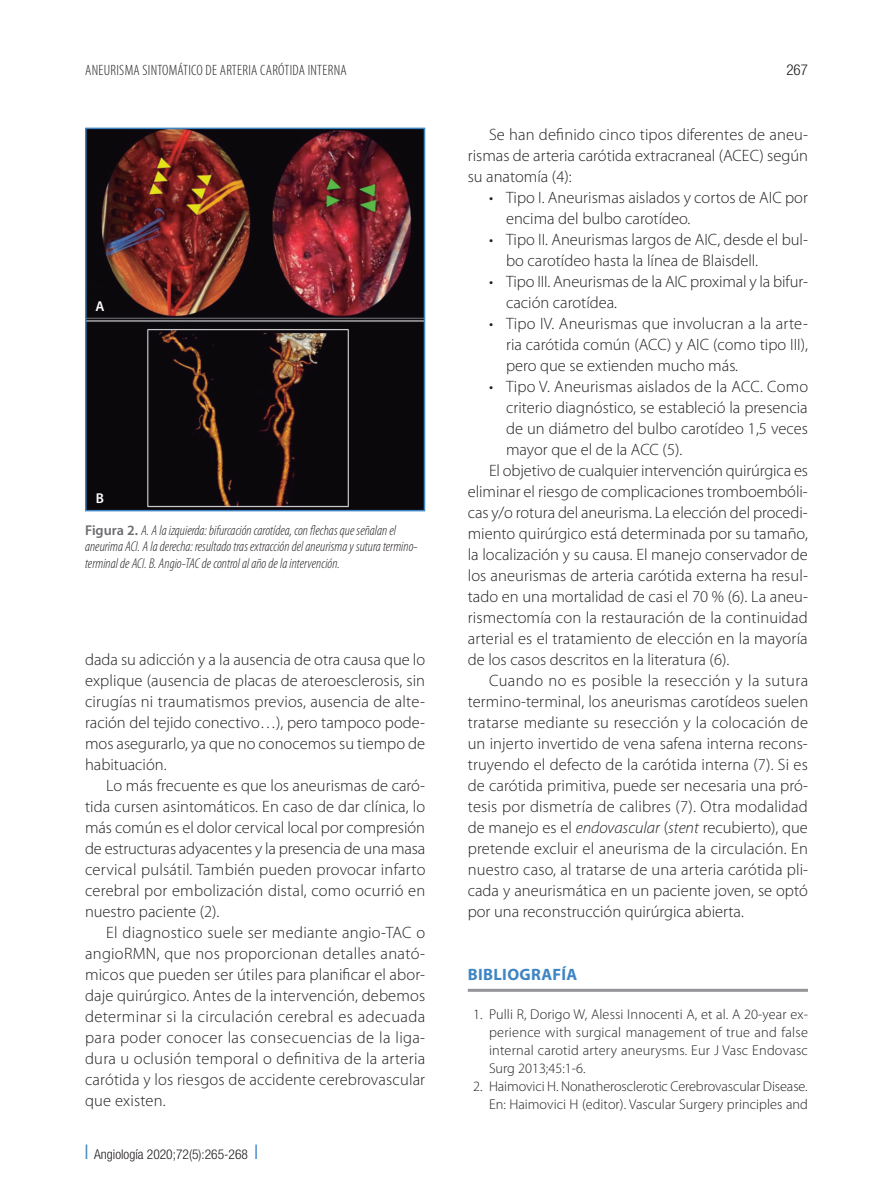
<style>
.page{position:relative;width:893px;height:1191px;background:#fff}
.page>*{position:absolute;margin:0;border:0;box-sizing:border-box;transform-origin:0 0}
.t1{font:300 16.5px/21px "Myriad Pro";color:#231f20;text-align:justify}
.t2{font:300 16.5px "Myriad Pro";letter-spacing:.025em;color:#231f20}
.t3{font:700 16.5px "Myriad Pro";letter-spacing:.02em;color:#3e85c5}
.t4{font:300 condensed 15px "Myriad Pro";letter-spacing:.02em;color:#231f20}
.t5{font:300 condensed 15px "Helvetica Neue LT Std";color:#231f20}
.t6{font:300 14.25px/18px "Myriad Pro";letter-spacing:.005em;color:#231f20;text-align:justify}
.t7{font:italic 300 condensed 14.25px/16.5px "Myriad Pro";color:#231f20}
.t8{font:600 14.25px "Myriad Pro";color:#fff}
.t9{font:300 condensed 13.5px "Helvetica Neue LT Std";color:#231f20}
.s1{font-weight:600;font-style:normal;font-stretch:normal;color:#6c6d70}
.s2{color:#3e85c5}
.s3{font-style:italic}
</style>
<div class="page">
<hr style="left:468px;top:988px;width:340px;height:3px;background:#939598">
<img style="left:88px;top:131px;width:334px;height:377px">
<div style="left:85px;top:128px;width:340px;height:383px;border:2px solid #3e85c5"></div>
<p class="t4" style="left:85px;top:62px;width:263px">ANEURISMA SINTOMÁTICO DE ARTERIA CARÓTIDA INTERNA</p>
<p class="t5" style="left:786px;top:61px;width:23px">267</p>
<p class="t8" style="left:95px;top:298px;width:11px">A</p>
<p class="t8" style="left:96px;top:490px;width:10px">B</p>
<p class="t7" style="left:85px;top:522px;width:334px"><span class="s1">Figura 2.</span> A. A la izquierda: bifurcación carotídea, con flechas que señalan el aneurima ACI. A la derecha: resultado tras extracción del aneurisma y sutura termino&shy;terminal de ACI. B. Angio-TAC de control al año de la intervención.</p>
<p class="t1" style="left:85px;top:649px;width:342px">dada su adicción y a la ausencia de otra causa que lo explique (ausencia de placas de ateroesclerosis, sin cirugías ni traumatismos previos, ausencia de alte&shy;ración del tejido conectivo…), pero tampoco pode&shy;mos asegurarlo, ya que no conocemos su tiempo de habituación.</p>
<p class="t1" style="left:85px;top:775px;width:342px;text-indent:21px">Lo más frecuente es que los aneurismas de caró&shy;tida cursen asintomáticos. En caso de dar clínica, lo más común es el dolor cervical local por compresión de estructuras adyacentes y la presencia de una masa cervical pulsátil. También pueden provocar infarto cerebral por embolización distal, como ocurrió en nuestro paciente (2).</p>
<p class="t1" style="left:85px;top:922px;width:342px;text-indent:21px">El diagnostico suele ser mediante angio-TAC o angioRMN, que nos proporcionan detalles anató&shy;micos que pueden ser útiles para planificar el abor&shy;daje quirúrgico. Antes de la intervención, debemos determinar si la circulación cerebral es adecuada para poder conocer las consecuencias de la liga&shy;dura u oclusión temporal o definitiva de la arteria carótida y los riesgos de accidente cerebrovascular que existen.</p>
<p class="t9" style="left:85px;top:1146px;width:174px"><span class="s2">❘</span> Angiología 2020;72(5):265-268 <span class="s2">❘</span></p>
<p class="t1" style="left:468px;top:124px;width:342px;text-indent:21px">Se han definido cinco tipos diferentes de aneu&shy;rismas de arteria carótida extracraneal (ACEC) según su anatomía (4):</p>
<p class="t1" style="left:506px;top:187px;width:303px;text-indent:-17px">• Tipo I. Aneurismas aislados y cortos de AIC por encima del bulbo carotídeo.</p>
<p class="t1" style="left:506px;top:229px;width:303px;text-indent:-17px">• Tipo II. Aneurismas largos de AIC, desde el bul&shy;bo carotídeo hasta la línea de Blaisdell.</p>
<p class="t1" style="left:506px;top:271px;width:303px;text-indent:-17px">• Tipo III. Aneurismas de la AIC proximal y la bifur&shy;cación carotídea.</p>
<p class="t1" style="left:506px;top:313px;width:303px;text-indent:-17px">• Tipo IV. Aneurismas que involucran a la arte&shy;ria carótida común (ACC) y AIC (como tipo III), pero que se extienden mucho más.</p>
<p class="t1" style="left:489px;top:376px;width:321px">• Tipo V. Aneurismas aislados de la ACC. Como</p>
<p class="t1" style="left:506px;top:397px;width:303px">criterio diagnóstico, se estableció la presencia</p>
<p class="t1" style="left:506px;top:418px;width:304px">de un diámetro del bulbo carotídeo 1,5 veces</p>
<p class="t1" style="left:506px;top:439px;width:178px">mayor que el de la ACC (5).</p>
<p class="t1" style="left:489px;top:460px;width:320px">El objetivo de cualquier intervención quirúrgica es</p>
<p class="t1" style="left:468px;top:481px;width:342px">eliminar el riesgo de complicaciones tromboembóli-</p>
<p class="t1" style="left:468px;top:502px;width:341px">cas y/o rotura del aneurisma. La elección del procedi-</p>
<p class="t1" style="left:468px;top:523px;width:342px">miento quirúrgico está determinada por su tamaño,</p>
<p class="t1" style="left:468px;top:544px;width:342px">la localización y su causa. El manejo conservador de</p>
<p class="t1" style="left:468px;top:565px;width:342px">los aneurismas de arteria carótida externa ha resul-</p>
<p class="t1" style="left:468px;top:586px;width:342px">tado en una mortalidad de casi el 70 % (6). La aneu-</p>
<p class="t1" style="left:468px;top:607px;width:341px">rismectomía con la restauración de la continuidad</p>
<p class="t1" style="left:468px;top:628px;width:341px">arterial es el tratamiento de elección en la mayoría</p>
<p class="t1" style="left:468px;top:649px;width:263px">de los casos descritos en la literatura (6).</p>
<p class="t2" style="left:489px;top:671px;width:321px">Cuando no es posible la resección y la sutura</p>
<p class="t1" style="left:468px;top:691px;width:342px">termino-terminal, los aneurismas carotídeos suelen</p>
<p class="t1" style="left:468px;top:712px;width:342px">tratarse mediante su resección y la colocación de</p>
<p class="t1" style="left:468px;top:733px;width:342px">un injerto invertido de vena safena interna recons-</p>
<p class="t1" style="left:468px;top:754px;width:342px">truyendo el defecto de la carótida interna (7). Si es</p>
<p class="t1" style="left:468px;top:775px;width:342px">de carótida primitiva, puede ser necesaria una pró-</p>
<p class="t1" style="left:468px;top:796px;width:342px">tesis por dismetría de calibres (7). Otra modalidad</p>
<p class="t1" style="left:468px;top:817px;width:342px">de manejo es el <span class="s3">endovascular</span> (<span class="s3">stent</span> recubierto), que</p>
<p class="t1" style="left:468px;top:838px;width:342px">pretende excluir el aneurisma de la circulación. En</p>
<p class="t1" style="left:468px;top:859px;width:342px">nuestro caso, al tratarse de una arteria carótida pli-</p>
<p class="t1" style="left:468px;top:880px;width:342px">cada y aneurismática en un paciente joven, se optó</p>
<p class="t1" style="left:468px;top:901px;width:278px">por una reconstrucción quirúrgica abierta.</p>
<p class="t3" style="left:468px;top:965px;width:111px">BIBLIOGRAFÍA</p>
<p class="t6" style="left:489px;top:1005px;width:320px;text-indent:-16px">1. Pulli R, Dorigo W, Alessi Innocenti A, et al. A 20-year ex&shy;perience with surgical management of true and false internal carotid artery aneurysms. Eur J Vasc Endovasc Surg 2013;45:1-6.</p>
<p class="t6" style="left:473px;top:1077px;width:336px;text-align:right">2. Haimovici H. Nonatherosclerotic Cerebrovascular Disease.<br>En: Haimovici H (editor). Vascular Surgery principles and</p>
</div>
